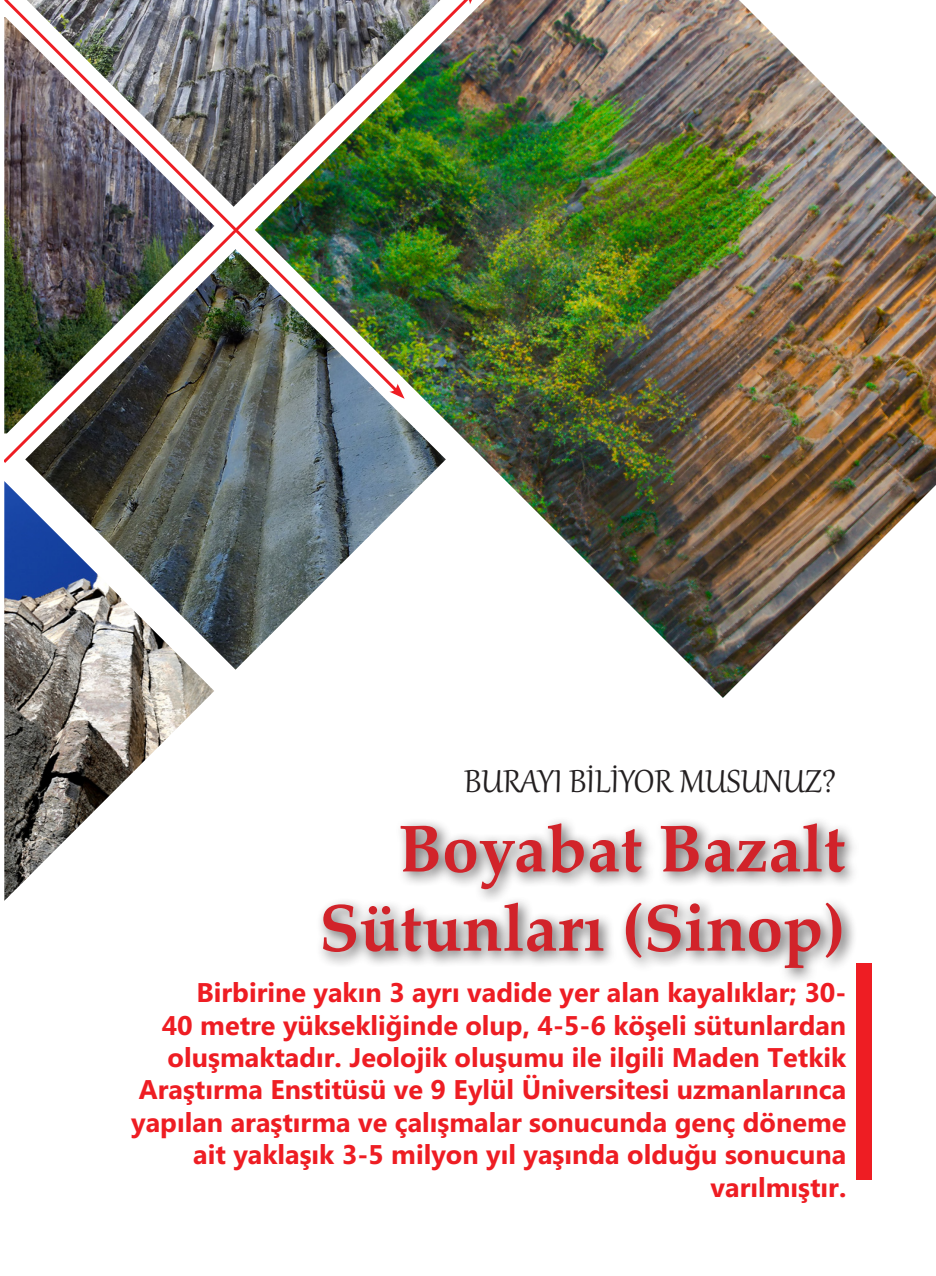
<style>
.page{position:relative;width:936px;height:1276px;background:#fff}
.page>*{position:absolute;margin:0;border:0;box-sizing:border-box;transform-origin:0 0}
._01_baslik{font:700 66px/79.2px "Palatino Linotype";color:#d1232a;text-align:right}
._02_metin{font:39px "Gabriola";color:#231f20}
._03_bolum_baslik{font:700 27px/32.4px "Microsoft Phags Pa";color:#ee1d23;text-align:right}
</style>
<div class="page">
<div style="left:856px;top:963px;width:16px;height:217px;background:#ee1d23"></div>
<img style="left:474px;top:0;width:461px;height:698px">
<img style="left:32px;top:466px;width:407px;height:203px">
<img style="left:4px;top:481px;width:210px;height:420px">
<img style="left:4px;top:0;width:470px;height:466px">
<svg style="left:462px;top:0;width:15px;height:4px"></svg>
<div style="left:316px;top:816px;width:544px;height:168px;background:#231f20;opacity:.75"></div>
<p class="_02_metin" style="left:464px;top:756px;width:373px">BURAYI BİLİYOR MUSUNUZ?</p>
<p class="_01_baslik" style="left:319px;top:807px;width:528px">Boyabat Bazalt<br>Sütunları (Sinop)</p>
<p class="_03_bolum_baslik" style="left:131px;top:975px;width:716px">Birbirine yakın 3 ayrı vadide yer alan kayalıklar; 30-<br>40 metre yüksekliğinde olup, 4-5-6 köşeli sütunlardan oluşmaktadır. Jeolojik oluşumu ile ilgili Maden Tetkik Araştırma Enstitüsü ve 9 Eylül Üniversitesi uzmanlarınca yapılan araştırma ve çalışmalar sonucunda genç döneme ait yaklaşık 3-5 milyon yıl yaşında olduğu sonucuna varılmıştır.</p>
</div>
